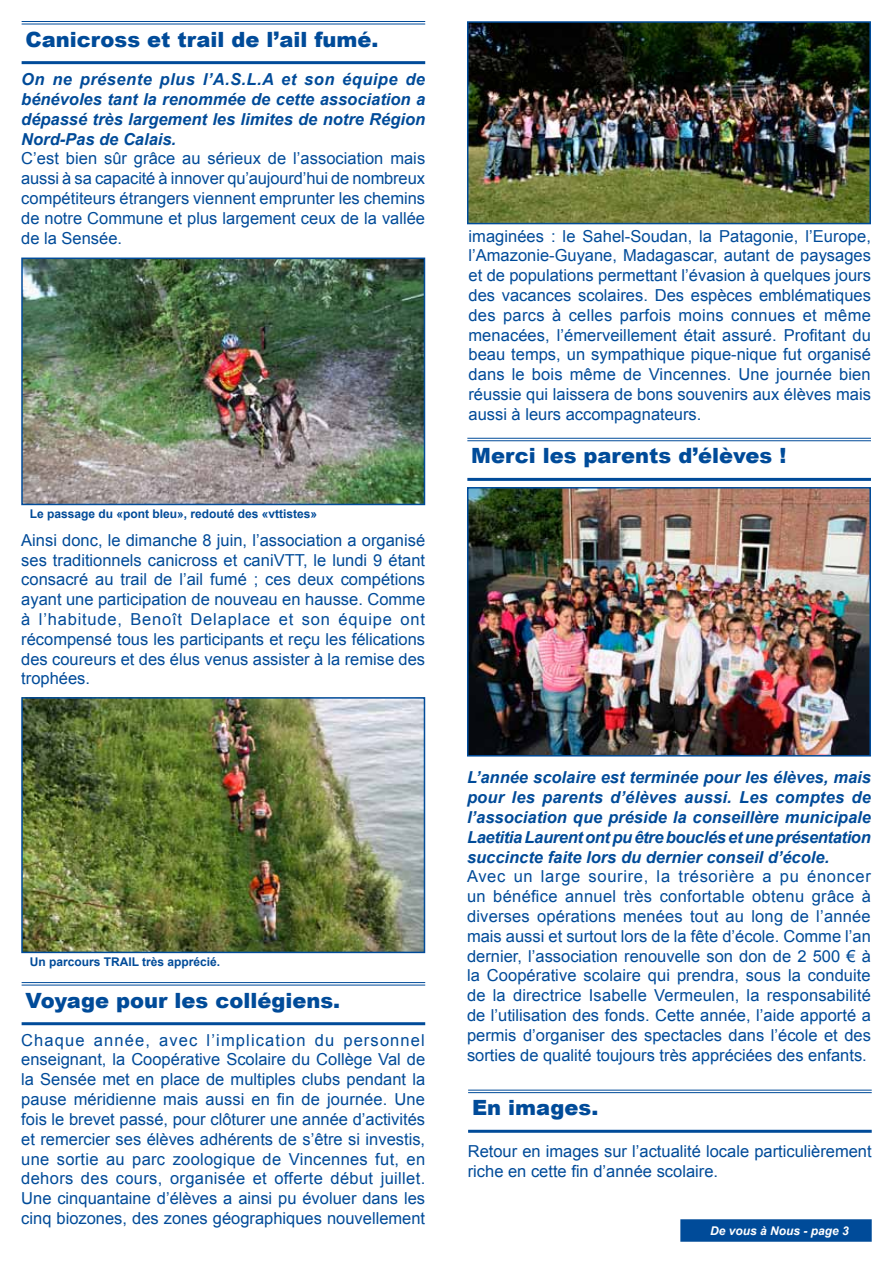
<style>
.page{position:relative;width:893px;height:1263px;background:#fff}
.page>*{position:absolute;margin:0;border:0;box-sizing:border-box;transform-origin:0 0}
.t1{font:900 21px "Arial";color:#004b99}
.t2{font:16.5px/19.8px "Arial";color:#004b99;text-align:justify}
.t3{font:italic 700 16.5px/19.8px "Arial";color:#004b99;text-align:justify}
.t4{font:700 12px "Arial";color:#004b99}
.t5{font:italic 700 12px "Arial";color:#fff}
</style>
<div class="page">
<div style="left:681px;top:1220px;width:190px;height:21px;background:#004b99"></div>
<div style="left:680px;top:1219px;width:192px;height:23px;border:2px solid #004b99"></div>
<hr style="left:22px;top:21px;width:403px;height:1px;background:#004b99">
<hr style="left:22px;top:24px;width:403px;height:1px;background:#004b99">
<hr style="left:22px;top:61px;width:403px;height:3px;background:#004b99">
<img style="left:24px;top:261px;width:398px;height:241px">
<div style="left:21px;top:258px;width:404px;height:247px;border:2px solid #004b99"></div>
<img style="left:24px;top:700px;width:398px;height:250px">
<div style="left:21px;top:697px;width:404px;height:256px;border:2px solid #004b99"></div>
<hr style="left:22px;top:982px;width:403px;height:1px;background:#004b99">
<hr style="left:22px;top:985px;width:403px;height:1px;background:#004b99">
<hr style="left:22px;top:1022px;width:403px;height:3px;background:#004b99">
<img style="left:470px;top:24px;width:398px;height:197px">
<div style="left:467px;top:21px;width:404px;height:203px;border:2px solid #004b99"></div>
<hr style="left:467px;top:438px;width:404px;height:1px;background:#004b99">
<hr style="left:467px;top:440px;width:404px;height:1px;background:#004b99">
<hr style="left:467px;top:478px;width:404px;height:3px;background:#004b99">
<img style="left:470px;top:490px;width:398px;height:263px">
<div style="left:467px;top:487px;width:404px;height:269px;border:2px solid #004b99"></div>
<hr style="left:468px;top:1090px;width:404px;height:1px;background:#004b99">
<hr style="left:468px;top:1092px;width:404px;height:1px;background:#004b99">
<hr style="left:468px;top:1130px;width:404px;height:3px;background:#004b99">
<p class="t1" style="left:26px;top:24px;width:354px">Canicross et trail de l’ail fumé.</p>
<p class="t3" style="left:21px;top:70px;width:405px">On ne présente plus l’A.S.L.A et son équipe de bénévoles tant la renommée de cette association a dépassé très largement les limites de notre Région Nord-Pas de Calais.</p>
<p class="t2" style="left:21px;top:149px;width:405px">C’est bien sûr grâce au sérieux de l’association mais aussi à sa capacité à innover qu’aujourd’hui de nombreux compétiteurs étrangers viennent emprunter les chemins de notre Commune et plus largement ceux de la vallée de la Sensée.</p>
<p class="t4" style="left:30px;top:506px;width:289px">Le passage du «pont bleu», redouté des «vttistes»</p>
<p class="t2" style="left:21px;top:530px;width:405px">Ainsi donc, le dimanche 8 juin, l’association a organisé ses traditionnels canicross et caniVTT, le lundi 9 étant consacré au trail de l’ail fumé ; ces deux compétions ayant une participation de nouveau en hausse. Comme à l’habitude, Benoît Delaplace et son équipe ont récompensé tous les participants et reçu les félications des coureurs et des élus venus assister à la remise des trophées.</p>
<p class="t4" style="left:30px;top:954px;width:192px">Un parcours TRAIL très apprécié.</p>
<p class="t1" style="left:26px;top:985px;width:316px">Voyage pour les collégiens.</p>
<p class="t2" style="left:21px;top:1030px;width:406px">Chaque année, avec l’implication du personnel enseignant, la Coopérative Scolaire du Collège Val de la Sensée met en place de multiples clubs pendant la pause méridienne mais aussi en fin de journée. Une fois le brevet passé, pour clôturer une année d’activités et remercier ses élèves adhérents de s’être si investis, une sortie au parc zoologique de Vincennes fut, en dehors des cours, organisée et offerte début juillet.<br>Une cinquantaine d’élèves a ainsi pu évoluer dans les cinq biozones, des zones géographiques nouvellement</p>
<p class="t2" style="left:468px;top:226px;width:404px">imaginées : le Sahel-Soudan, la Patagonie, l’Europe, l’Amazonie-Guyane, Madagascar, autant de paysages et de populations permettant l’évasion à quelques jours des vacances scolaires. Des espèces emblématiques des parcs à celles parfois moins connues et même menacées, l’émerveillement était assuré. Profitant du beau temps, un sympathique pique-nique fut organisé dans le bois même de Vincennes. Une journée bien réussie qui laissera de bons souvenirs aux élèves mais aussi à leurs accompagnateurs.</p>
<p class="t1" style="left:471px;top:441px;width:317px">Merci les parents d’élèves !</p>
<p class="t3" style="left:467px;top:768px;width:405px">L’année scolaire est terminée pour les élèves, mais pour les parents d’élèves aussi. Les comptes de l’association que préside la conseillère municipale Laetitia Laurent ont pu être bouclés et une présentation succincte faite lors du dernier conseil d’école.</p>
<p class="t2" style="left:467px;top:867px;width:405px">Avec un large sourire, la trésorière a pu énoncer un bénéfice annuel très confortable obtenu grâce à diverses opérations menées tout au long de l’année mais aussi et surtout lors de la fête d’école. Comme l’an dernier, l’association renouvelle son don de 2 500 € à la Coopérative scolaire qui prendra, sous la conduite de la directrice Isabelle Vermeulen, la responsabilité de l’utilisation des fonds. Cette année, l’aide apporté a permis d’organiser des spectacles dans l’école et des sorties de qualité toujours très appréciées des enfants.</p>
<p class="t1" style="left:472px;top:1092px;width:128px">En images.</p>
<p class="t2" style="left:468px;top:1141px;width:405px">Retour en images sur l’actualité locale particulièrement riche en cette fin d’année scolaire.</p>
<p class="t5" style="left:710px;top:1223px;width:140px">De vous à Nous - page 3</p>
</div>
